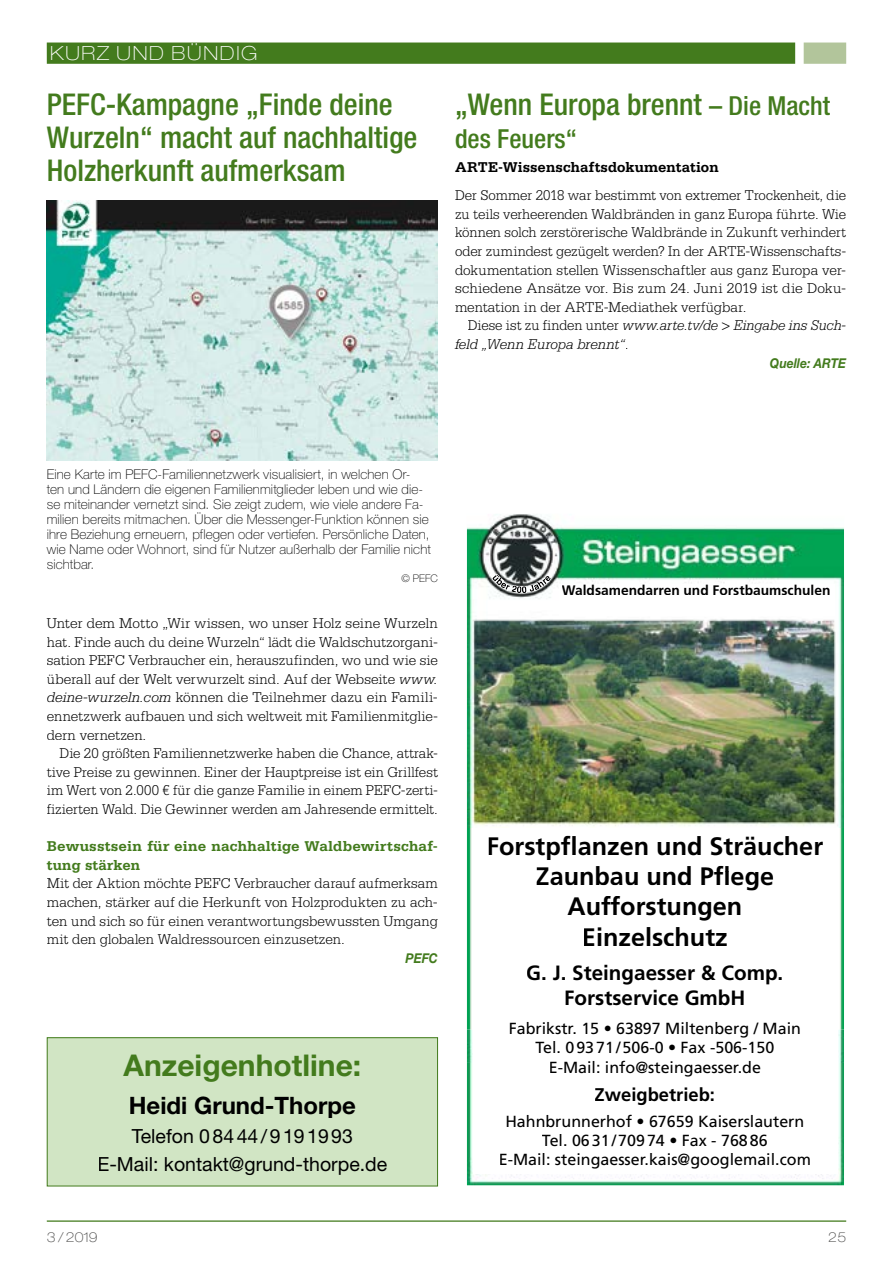
<style>
.page{position:relative;width:893px;height:1263px;background:#fff}
.page>*{position:absolute;margin:0;border:0;box-sizing:border-box;transform-origin:0 0}
.t1{font:500 condensed 30px/33px "Helvetica Neue LT";color:#437b1d}
.t2{font:700 30px "Helvetica Neue LT";color:#437b1d}
.t3{font:500 condensed 26.25px "Helvetica Neue LT";color:#437b1d}
.t4{font:700 25.2px/30.3px "Frutiger";color:#000;text-align:center}
.t5{font:700 24px "Helvetica Neue LT";color:#000}
.t6{font:700 20.7px/24.8px "Frutiger";color:#000;text-align:center}
.t7{font:19.5px/27.6px "Helvetica Neue LT";color:#000;text-align:center}
.t8{font:100 expanded 19.5px "Helvetica Neue LT";letter-spacing:.09em;color:#fff}
.t9{font:700 18.3px "Frutiger";color:#000}
.t10{font:16.05px/19.2px "Frutiger";color:#000;text-align:center}
.t11{font:300 15px/18.6px "Serifa Std";letter-spacing:-.005em;color:#000;text-align:justify}
.t12{font:italic 300 15px/18.6px "Serifa";letter-spacing:-.005em;color:#000}
.t13{font:700 15px/18.6px "Serifa Std";letter-spacing:.005em;color:#437b1d}
.t14{font:700 15px "Serifa Std";color:#000}
.t15{font:700 13.8px "Frutiger";color:#000}
.t16{font:100 13.5px/15px "Helvetica Neue LT";letter-spacing:.01em;color:#000}
.t17{font:italic 700 13.5px "Helvetica Neue LT";color:#437b1d;scale:.9 1}
.t18{font:100 expanded 13.5px "Helvetica Neue LT";letter-spacing:.01em;color:#494948}
.t19{font:100 10.5px "Helvetica Neue LT";color:#000}
.s1{font-size:26.25px}
.s2{font-family:"Serifa Std";font-style:normal}
.s3{font-family:"Serifa";font-style:italic}
</style>
<div class="page">
<hr style="left:47px;top:1220px;width:799px;height:2px;background:#437b1d">
<div style="left:47px;top:43px;width:748px;height:21px;background:#437b1d"></div>
<div style="left:804px;top:43px;width:42px;height:21px;background:#b2c59b"></div>
<img style="left:47px;top:200px;width:391px;height:261px">
<div style="left:47px;top:1038px;width:391px;height:148px;background:#d1e5c4"></div>
<div style="left:47px;top:1037px;width:391px;height:149px;border:1px solid #437b1d"></div>
<img style="left:467px;top:514px;width:377px;height:546px">
<div style="left:559px;top:584px;width:275px;height:32px;background:#fff"></div>
<svg style="left:492px;top:574px;width:59px;height:19px"></svg>
<div style="left:473px;top:990px;width:364px;height:40px;background:#fff"></div>
<img style="left:467px;top:1060px;width:377px;height:125px">
<div style="left:473px;top:1030px;width:364px;height:144px;background:#fff"></div>
<div style="left:481px;top:829px;width:348px;height:344px;background:#fff"></div>
<h3 class="t8" style="left:50px;top:42px;width:209px">KURZ UND BÜNDIG</h3>
<h1 class="t1" style="left:47px;top:87px;width:372px">PEFC-Kampagne „Finde deine<br>Wurzeln“ macht auf nachhaltige<br>Holzherkunft aufmerksam</h1>
<h1 class="t1" style="left:455px;top:87px;width:376px">„Wenn Europa brennt <span class="s1">– Die Macht</span></h1>
<h2 class="t3" style="left:455px;top:123px;width:123px">des Feuers“</h2>
<p class="t14" style="left:455px;top:159px;width:266px">ARTE-Wissenschaftsdokumentation</p>
<p class="t11" style="left:455px;top:186px;width:393px">Der Sommer 2018 war bestimmt von ex tremer Trockenheit, die zu teils verheerenden Waldbränden in ganz Europa führte. Wie können solch zerstörerische Waldbrände in Zukunft verhindert oder zumindest gezügelt werden? In der ARTE-Wissenschafts&shy;dokumentation stellen Wissenschaftler aus ganz Europa ver&shy;schiedene Ansätze vor. Bis zum 24. Juni 2019 ist die Doku&shy;mentation in der ARTE-Mediathek verfügbar.</p>
<p class="t12" style="left:455px;top:316px;width:393px;text-indent:13px"><span class="s2">Diese ist zu finden unter</span> www.arte.tv/de <span class="s2">&gt;</span> Eingabe ins Such&shy;feld „Wenn Europa brennt“<span class="s2">.</span></p>
<p class="t17" style="left:770px;top:354px;width:86px">Quelle: ARTE</p>
<p class="t16" style="left:47px;top:467px;width:386px">Eine Karte im PEFC-Familiennetzwerk visualisiert, in welchen Or&shy;ten und Ländern die eigenen Familienmitglieder leben und wie die&shy;se miteinander vernetzt sind. Sie zeigt zudem, wie viele andere Fa&shy;milien bereits mitmachen. Über die Messenger-Funktion können sie ihre Beziehung erneuern, pflegen oder vertiefen. Persönliche Daten, wie Name oder Wohnort, sind für Nutzer außerhalb der Familie nicht sichtbar.</p>
<p class="t19" style="left:401px;top:572px;width:38px">© PEFC</p>
<p class="t11" style="left:47px;top:614px;width:393px">Unter dem Motto „Wir wissen, wo unser Holz seine Wurzeln hat. Finde auch du deine Wurzeln“ lädt die Waldschutzorgani&shy;sation PEFC Verbraucher ein, herauszufinden, wo und wie sie überall auf der Welt verwurzelt sind. Auf der Webseite <span class="s3">www. deine-wurzeln.com</span> können die Teilnehmer dazu ein Famili&shy;ennetzwerk aufbauen und sich weltweit mit Familienmitglie&shy;dern vernetzen.</p>
<p class="t11" style="left:47px;top:744px;width:393px;text-indent:13px">Die 20 größten Familiennetzwerke haben die Chance, attrak&shy;tive Preise zu gewinnen. Einer der Hauptpreise ist ein Grillfest im Wert von 2.000 € für die ganze Familie in einem PEFC-zerti&shy;fizierten Wald. Die Gewinner werden am Jahresende ermittelt.</p>
<p class="t13" style="left:47px;top:837px;width:393px">Bewusstsein für eine nachhaltige Waldbewirtschaf&shy;tung stärken</p>
<p class="t11" style="left:47px;top:874px;width:393px">Mit der Aktion möchte PEFC Verbraucher darauf aufmerksam machen, stärker auf die Herkunft von Holzprodukten zu ach&shy;ten und sich so für einen verantwortungsbewussten Umgang mit den globalen Waldressourcen einzusetzen.</p>
<p class="t17" style="left:406px;top:950px;width:38px">PEFC</p>
<h1 class="t2" style="left:124px;top:1047px;width:239px">Anzeigenhotline:</h1>
<h3 class="t5" style="left:129px;top:1090px;width:229px">Heidi Grund-Thorpe</h3>
<h3 class="t7" style="left:97px;top:1122px;width:291px">Telefon 0 84 44 / 9 19 19 93<br>E-Mail: kontakt@grund-thorpe.de</h3>
<p class="t18" style="left:47px;top:1229px;width:52px">3 / 2019</p>
<p class="t15" style="left:562px;top:582px;width:270px">Waldsamendarren und Forstbaumschulen</p>
<h3 class="t4" style="left:487px;top:831px;width:338px">Forstpflanzen und Sträucher<br>Zaunbau und Pflege<br>Aufforstungen<br>Einzelschutz</h3>
<h3 class="t6" style="left:526px;top:961px;width:259px">G. J. Steingaesser &amp; Comp.<br>Forstservice GmbH</h3>
<p class="t10" style="left:509px;top:1019px;width:294px">Fabrikstr. 15 • 63897 Miltenberg / Main<br>Tel. 0 93 71 / 506-0 • Fax -506-150<br>E-Mail: info@steingaesser.de</p>
<p class="t9" style="left:595px;top:1084px;width:122px">Zweigbetrieb:</p>
<p class="t10" style="left:499px;top:1112px;width:314px">Hahnbrunnerhof • 67659 Kaiserslautern<br>Tel. 06 31 / 709 74 • Fax - 768 86<br>E-Mail: steingaesser.kais@googlemail.com</p>
<p class="t18" style="left:828px;top:1229px;width:20px">25</p>
</div>
